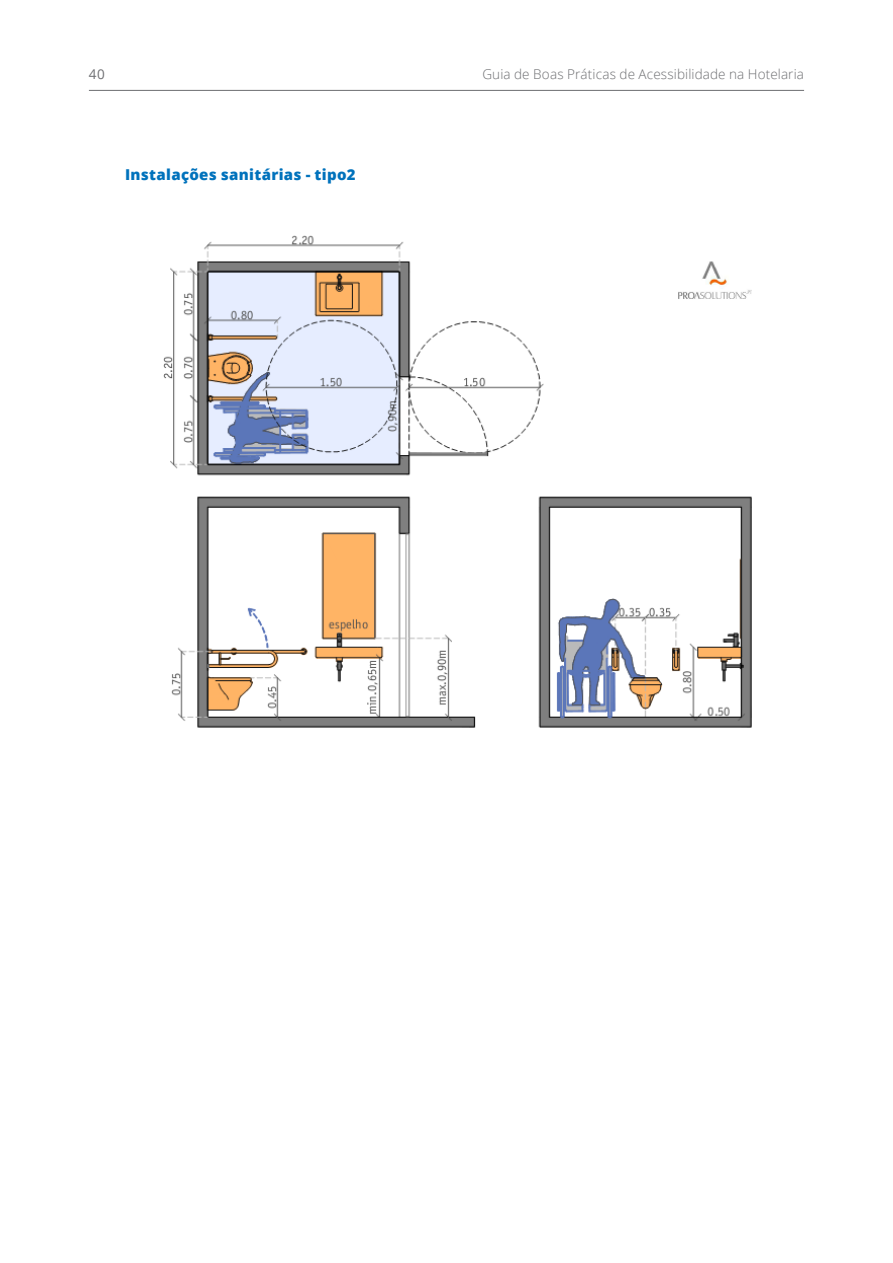
<style>
.page{position:relative;width:893px;height:1263px;background:#fff}
.page>*{position:absolute;margin:0;border:0;box-sizing:border-box;transform-origin:0 0}
.t1{font:800 15px "Open Sans";letter-spacing:.02em;color:#0072bc}
.t2{font:300 13.5px "Open Sans";letter-spacing:.01em;color:#6d6e71}
.t3{font:13.5px "Open Sans";color:#6d6e71}
</style>
<div class="page">
<hr style="left:89px;top:90px;width:715px;height:1px;background:#6d6e71">
<img style="left:163px;top:235px;width:589px;height:493px">
<p class="t3" style="left:89px;top:65px;width:17px">40</p>
<p class="t2" style="left:482px;top:65px;width:323px">Guia de Boas Práticas de Acessibilidade na Hotelaria</p>
<p class="t1" style="left:125px;top:164px;width:232px">Instalações sanitárias - tipo2</p>
</div>
